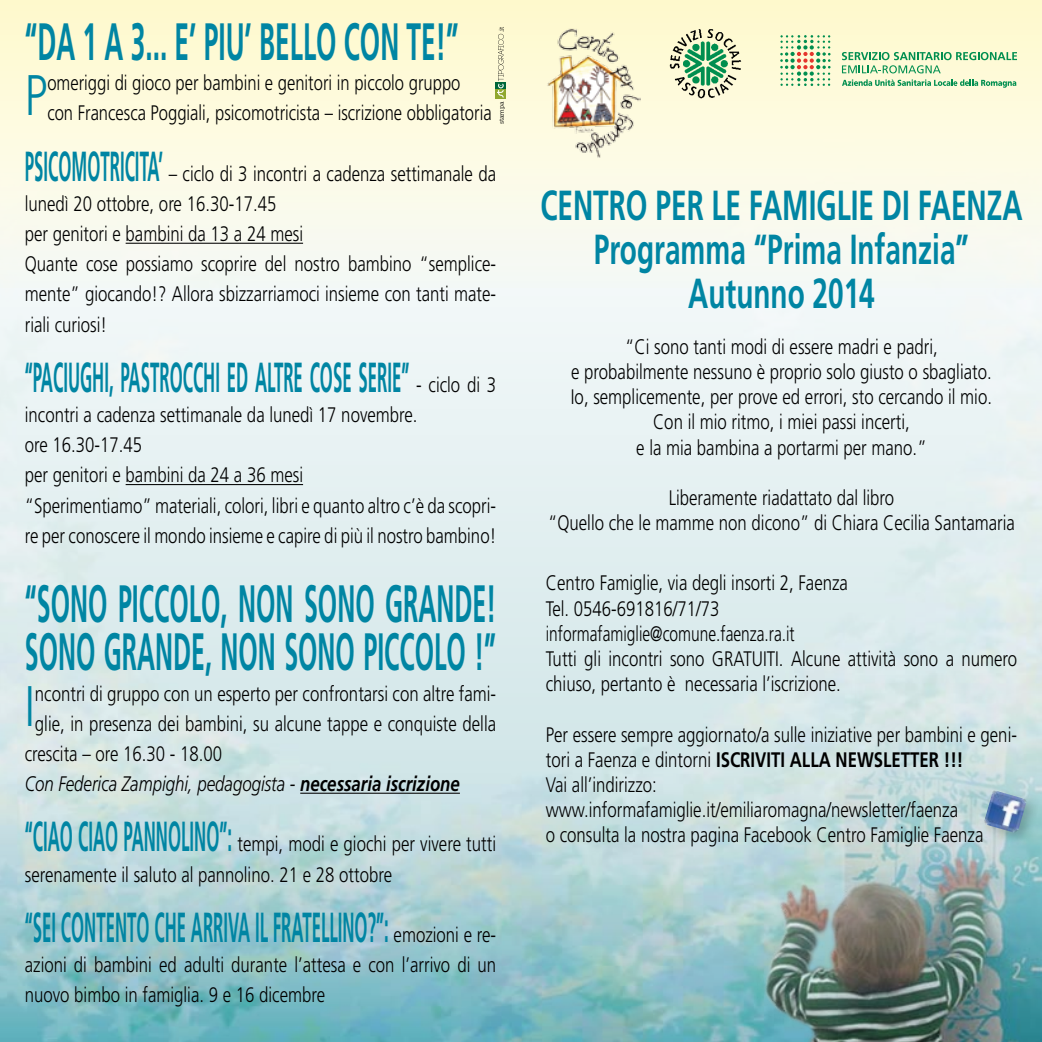
<style>
.page{position:relative;width:1042px;height:1042px;background:#fff}
.page>*{position:absolute;margin:0;border:0;box-sizing:border-box;transform-origin:0 0}
.t1{font:300 57.05px "Frutiger";color:#0085a3;scale:.79 1}
.t2{font:300 57.05px "Frutiger";color:#0085a3;scale:.8 1}
.t3{font:700 52.5px/48.6px "Frutiger";color:#0085a3;scale:.47 1}
.t4{font:700 52.5px "Frutiger";color:#0085a3;scale:.5 1}
.t5{font:700 42px "Frutiger";color:#0085a3;scale:.4 1}
.t6{font:700 42px/43.8px "Frutiger";color:#0085a3;text-align:center;scale:.67 1}
.t7{font:300 21px/25.2px "Frutiger";color:#000;scale:.8 1}
.t8{font:300 21px/30.1px "Frutiger";color:#000;scale:.79 1}
.t9{font:italic 300 21px "Frutiger";color:#000;scale:.8 1}
.t10{font:6.65px "Museo Slab 300";color:#000}
.s1{font-weight:700;font-size:42px;color:#0085a3}
.s2{font-weight:300;font-size:21px;color:#000}
.s3{font-weight:700}
</style>
<div class="page">
<img style="left:0;top:288px;width:1042px;height:754px">
<div style="left:0;top:0;width:1042px;height:288px;background:linear-gradient(to bottom,#fffacd,#f6f9f7)"></div>
<img style="left:757px;top:676px;width:285px;height:366px">
<img style="left:670px;top:27px;width:72px;height:72px">
<img style="left:546px;top:24px;width:94px;height:134px">
<svg style="left:842px;top:79px;width:174px;height:9px;background:#abd6ac"></svg>
<svg style="left:842px;top:52px;width:175px;height:21px;background:#bddeb3"></svg>
<svg style="left:780px;top:35px;width:50px;height:51px;background:#cedcb4"></svg>
<div style="left:495px;top:89px;width:11px;height:9px;background:#90a72e"></div>
<div style="left:495px;top:83px;width:11px;height:6px;background:#00663a"></div>
<svg style="left:497px;top:34px;width:7px;height:64px"></svg>
<hr style="left:126px;top:243px;width:177px;height:1px;background:#000">
<hr style="left:126px;top:484px;width:177px;height:1px;background:#000">
<hr style="left:300px;top:792px;width:160px;height:2px;background:#000">
<div style="left:980px;top:786px;width:58px;height:59px;background:#000;opacity:.2"></div>
<img style="left:983px;top:790px;width:44px;height:43px">
<h2 class="t4" style="left:25px;top:11px;width:869px">“DA 1 A 3... E’ PIU’ BELLO CON TE!”</h2>
<h1 class="t1" style="left:25px;top:63px;width:30px">P</h1>
<p class="t8" style="left:47px;top:68px;width:564px">omeriggi di gioco per bambini e genitori in piccolo gruppo<br>con Francesca Poggiali, psicomotricista – iscrizione obbligatoria</p>
<p class="t7" style="left:25px;top:158px;width:591px;line-height:30.1px"><span class="s1">PSICOMOTRICITA’</span> – ciclo di 3 incontri a cadenza settimanale da lunedì 20 ottobre, ore 16.30-17.45<br>per genitori e bambini da 13 a 24 mesi<br>Quante cose possiamo scoprire del nostro bambino “semplice&shy;mente” giocando!? Allora sbizzarriamoci insieme con tanti mate&shy;riali curiosi!</p>
<h3 class="t5" style="left:25px;top:353px;width:1180px">“PACIUGHI, PASTROCCHI ED ALTRE COSE SERIE” <span class="s2">- ciclo di 3</span></h3>
<p class="t7" style="left:25px;top:400px;width:591px;line-height:30.1px">incontri a cadenza settimanale da lunedì 17 novembre.<br>ore 16.30-17.45<br>per genitori e bambini da 24 a 36 mesi<br>“Sperimentiamo” materiali, colori, libri e quanto altro c’è da scopri&shy;re per conoscere il mondo insieme e capire di più il nostro bambino!</p>
<h2 class="t3" style="left:25px;top:579px;width:1004px">“SONO PICCOLO, NON SONO GRANDE!<br>SONO GRANDE, NON SONO PICCOLO !”</h2>
<h1 class="t2" style="left:25px;top:674px;width:14px">I</h1>
<p class="t7" style="left:35px;top:681px;width:578px">ncontri di gruppo con un esperto per confrontarsi con altre fami-</p>
<p class="t10" style="left:498px;top:32px;width:7px;rotate:-90deg">.it</p>
<p class="t10" style="left:498px;top:124px;width:25px;rotate:-90deg">stampa</p>
<p class="t7" style="left:35px;top:711px;width:578px">glie, in presenza dei bambini, su alcune tappe e conquiste della</p>
<p class="t7" style="left:25px;top:741px;width:248px">crescita – ore 16.30 - 18.00</p>
<p class="t9" style="left:25px;top:772px;width:545px">Con Federica Zampighi, pedagogista - <span class="s3">necessaria iscrizione</span></p>
<p class="t7" style="left:25px;top:829px;width:591px;line-height:30.1px"><span class="s1">“CIAO CIAO PANNOLINO”:</span> tempi, modi e giochi per vivere tutti serenamente il saluto al pannolino. 21 e 28 ottobre</p>
<h3 class="t5" style="left:25px;top:902px;width:1180px">“SEI CONTENTO CHE ARRIVA IL FRATELLINO?”: <span class="s2">emozioni e re-</span></h3>
<p class="t7" style="left:25px;top:950px;width:591px;line-height:30.1px">azioni di bambini ed adulti durante l’attesa e con l’arrivo di un nuovo bimbo in famiglia. 9 e 16 dicembre</p>
<h3 class="t6" style="left:540px;top:183px;width:721px">CENTRO PER LE FAMIGLIE DI FAENZA<br>Programma “Prima Infanzia”<br>Autunno 2014</h3>
<p class="t7" style="left:571px;top:334px;width:528px;text-align:center">“Ci sono tanti modi di essere madri e padri,<br>e probabilmente nessuno è proprio solo giusto o sbagliato.<br>Io, semplicemente, per prove ed errori, sto cercando il mio.<br>Con il mio ritmo, i miei passi incerti,<br>e la mia bambina a portarmi per mano.”</p>
<p class="t7" style="left:548px;top:485px;width:585px;text-align:center">Liberamente riadattato dal libro<br>“Quello che le mamme non dicono” di Chiara Cecilia Santamaria</p>
<p class="t7" style="left:546px;top:570px;width:591px">Centro Famiglie, via degli insorti 2, Faenza<br>Tel. 0546-691816/71/73<br>informafamiglie@comune.faenza.ra.it<br>Tutti gli incontri sono gratuiti . Alcune attività sono a numero chiuso, pertanto è necessaria l’iscrizione.</p>
<p class="t7" style="left:546px;top:722px;width:590px">Per essere sempre aggiornato/a sulle iniziative per bambini e geni&shy;tori a Faenza e dintorni <span class="s3">ISCRIVITI ALLA NEWSLETTER !!!<br></span>Vai all’indirizzo: www.informafamiglie.it/emiliaromagna/newsletter/faenza<br>o consulta la nostra pagina Facebook Centro Famiglie Faenza</p>
</div>
